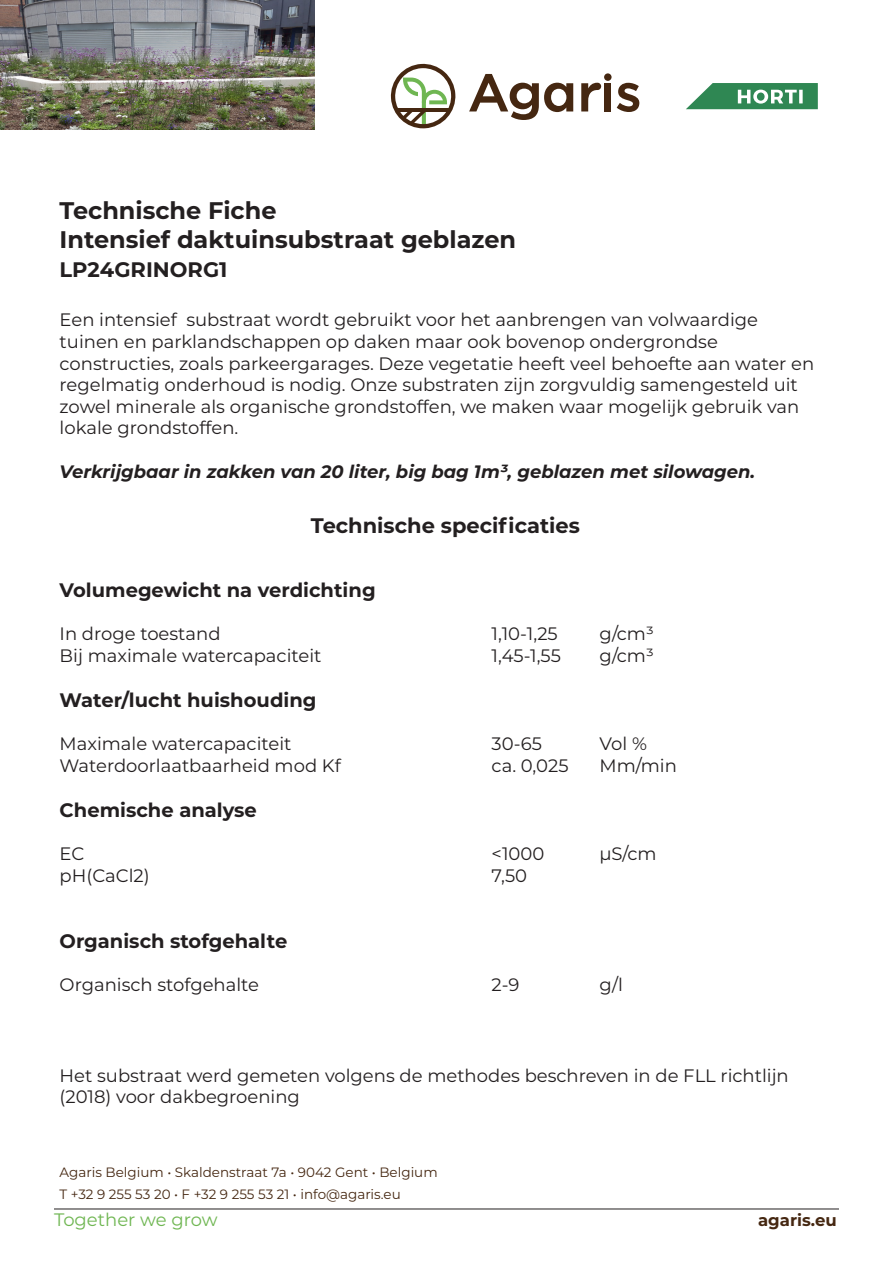
<style>
.page{position:relative;width:893px;height:1263px;background:#fff}
.page>*{position:absolute;margin:0;border:0;box-sizing:border-box;transform-origin:0 0}
.t1{font:700 24px "Montserrat";color:#231f20}
.t2{font:700 21px "Montserrat";color:#231f20}
.t3{font:700 19.5px "Montserrat";color:#231f20}
.t4{font:18px/21.6px "Montserrat";color:#231f20}
.t5{font:italic 700 18px "Montserrat";color:#231f20}
.t6{font:18px "Montserrat";color:#6fb652}
.t7{font:700 16.5px "Montserrat";color:#452711}
.t8{font:13.5px "Montserrat";color:#452711}
</style>
<div class="page">
<img style="left:1px;top:1px;width:313px;height:128px">
<svg style="left:581px;top:83px;width:20px;height:28px"></svg>
<svg style="left:469px;top:74px;width:104px;height:46px"></svg>
<div style="left:604px;top:83px;width:7px;height:28px;background:#452711"></div>
<svg style="left:617px;top:83px;width:22px;height:29px"></svg>
<div style="left:604px;top:73px;width:8px;height:8px;background:#452711;border-radius:50%"></div>
<svg style="left:391px;top:64px;width:65px;height:64px"></svg>
<hr style="left:54px;top:1208px;width:785px;height:1px;background:#231f20">
<svg style="left:686px;top:83px;width:132px;height:26px"></svg>
<p class="t1" style="left:60px;top:193px;width:218px">Technische Fiche</p>
<p class="t1" style="left:60px;top:222px;width:458px">Intensief daktuinsubstraat geblazen</p>
<p class="t2" style="left:60px;top:254px;width:169px">LP24GRINORG1</p>
<p class="t4" style="left:60px;top:309px;width:700px">Een intensief substraat wordt gebruikt voor het aanbrengen van volwaardige</p>
<p class="t4" style="left:60px;top:330px;width:660px">tuinen en parklandschappen op daken maar ook bovenop ondergrondse</p>
<p class="t4" style="left:60px;top:352px;width:756px">constructies, zoals parkeergarages. Deze vegetatie heeft veel behoefte aan water en regelmatig onderhoud is nodig. Onze substraten zijn zorgvuldig samengesteld uit zowel minerale als organische grondstoffen, we maken waar mogelijk gebruik van lokale grondstoffen.</p>
<p class="t5" style="left:60px;top:458px;width:697px">Verkrijgbaar in zakken van 20 liter, big bag 1m³, geblazen met silowagen.</p>
<p class="t2" style="left:311px;top:511px;width:271px">Technische specificaties</p>
<p class="t3" style="left:60px;top:576px;width:318px">Volumegewicht na verdichting</p>
<p class="t4" style="left:60px;top:622px;width:163px">In droge toestand</p>
<p class="t4" style="left:492px;top:622px;width:68px">1,10-1,25</p>
<p class="t4" style="left:600px;top:622px;width:56px">g/cm³</p>
<p class="t4" style="left:60px;top:644px;width:263px">Bij maximale watercapaciteit</p>
<p class="t4" style="left:492px;top:644px;width:71px">1,45-1,55</p>
<p class="t4" style="left:600px;top:644px;width:56px">g/cm³</p>
<p class="t3" style="left:60px;top:686px;width:259px">Water/lucht huishouding</p>
<p class="t4" style="left:60px;top:732px;width:233px">Maximale watercapaciteit</p>
<p class="t4" style="left:492px;top:732px;width:52px">30-65</p>
<p class="t4" style="left:600px;top:732px;width:49px">Vol %</p>
<p class="t4" style="left:60px;top:754px;width:283px">Waterdoorlaatbaarheid mod Kf</p>
<p class="t4" style="left:492px;top:754px;width:78px">ca. 0,025</p>
<p class="t4" style="left:600px;top:754px;width:79px">Mm/min</p>
<p class="t3" style="left:60px;top:796px;width:199px">Chemische analyse</p>
<p class="t4" style="left:60px;top:842px;width:26px">EC</p>
<p class="t4" style="left:492px;top:842px;width:54px">&lt;1000</p>
<p class="t4" style="left:600px;top:842px;width:58px">µS/cm</p>
<p class="t4" style="left:60px;top:864px;width:92px">pH(CaCl2)</p>
<p class="t4" style="left:492px;top:864px;width:37px">7,50</p>
<p class="t3" style="left:60px;top:927px;width:229px">Organisch stofgehalte</p>
<p class="t4" style="left:60px;top:973px;width:201px">Organisch stofgehalte</p>
<p class="t4" style="left:492px;top:973px;width:29px">2-9</p>
<p class="t4" style="left:600px;top:973px;width:25px">g/l</p>
<p class="t4" style="left:60px;top:1064px;width:731px">Het substraat werd gemeten volgens de methodes beschreven in de FLL richtlijn (2018) voor dakbegroening</p>
<p class="t8" style="left:60px;top:1163px;width:380px">Agaris Belgium • Skaldenstraat 7a • 9042 Gent • Belgium</p>
<p class="t8" style="left:60px;top:1185px;width:343px">T +32 9 255 53 20 • F +32 9 255 53 21 • info@agaris.eu</p>
<p class="t6" style="left:54px;top:1207px;width:165px">Together we grow</p>
<p class="t7" style="left:758px;top:1208px;width:80px">agaris.eu</p>
</div>
